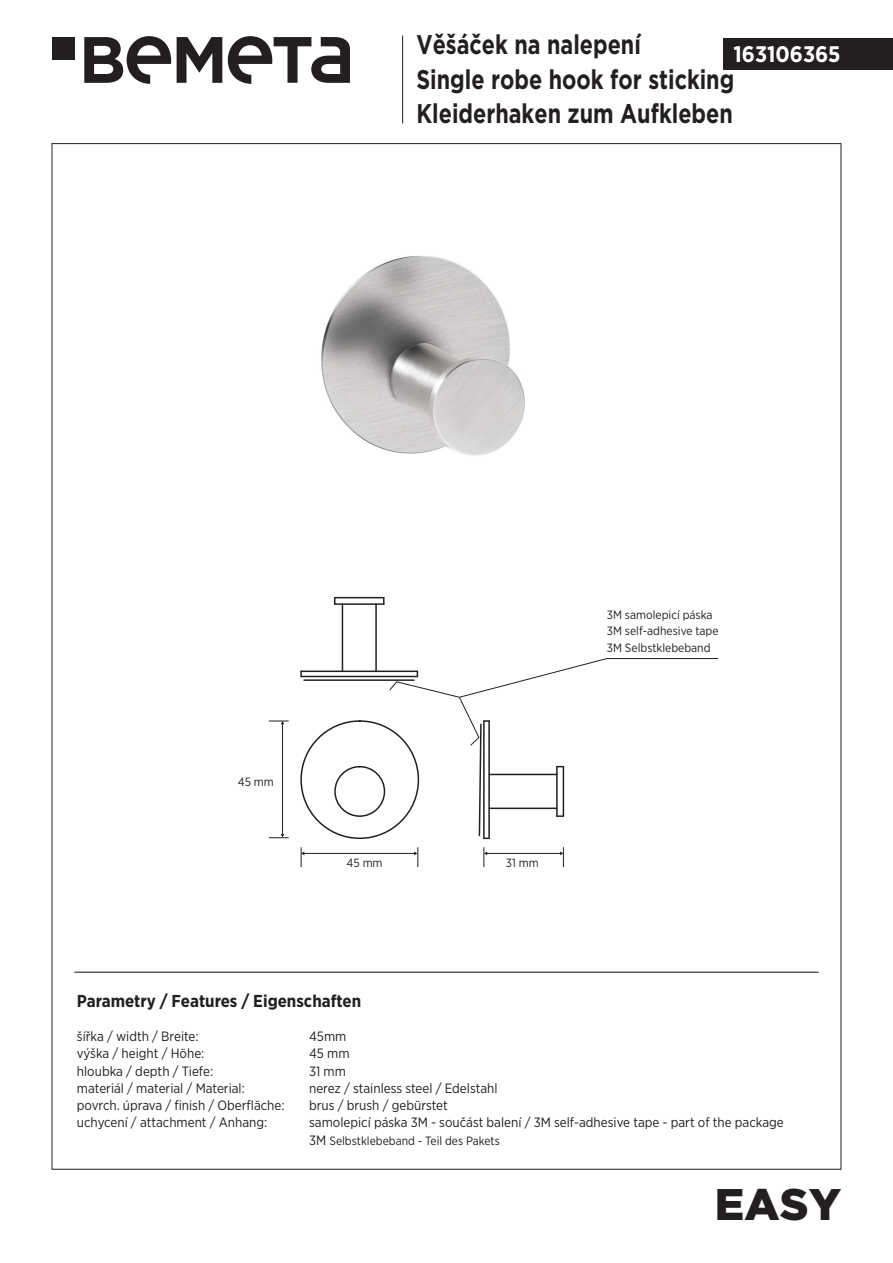
<style>
.page{position:relative;width:893px;height:1263px;background:#fff}
.page>*{position:absolute;margin:0;border:0;box-sizing:border-box;transform-origin:0 0}
.t1{font:900 44.25px "Gotham";color:#231f20}
.t2{font:700 27px/34.5px "Gotham";color:#231f20;scale:.8 1}
.t3{font:700 22.5px "Gotham Narrow";color:#fff}
.t4{font:700 17.25px "Gotham Narrow";color:#231f20}
.t5{font:13.5px "Gotham Narrow";color:#231f20}
.t6{font:12px/16.5px "Gotham Narrow";color:#231f20}
.s1{font-size:13.5px}
</style>
<div class="page">
<img style="left:321px;top:255px;width:204px;height:201px">
<div style="left:724px;top:38px;width:169px;height:32px;background:#231f20"></div>
<hr style="left:402px;top:36px;width:1px;height:88px;background:#231f20">
<hr style="left:74px;top:972px;width:745px;height:1px;background:#231f20">
<hr style="left:304px;top:853px;width:111px;height:1px;background:#231f20">
<svg style="left:301px;top:847px;width:3px;height:20px"></svg>
<svg style="left:414px;top:847px;width:5px;height:20px"></svg>
<hr style="left:487px;top:853px;width:74px;height:1px;background:#231f20">
<svg style="left:484px;top:847px;width:3px;height:20px"></svg>
<svg style="left:560px;top:847px;width:4px;height:20px"></svg>
<hr style="left:282px;top:724px;width:1px;height:111px;background:#231f20">
<svg style="left:269px;top:721px;width:20px;height:3px"></svg>
<svg style="left:269px;top:834px;width:20px;height:4px"></svg>
<svg style="left:84px;top:36px;width:87px;height:48px"></svg>
<svg style="left:177px;top:37px;width:45px;height:46px"></svg>
<svg style="left:228px;top:36px;width:122px;height:48px"></svg>
<div style="left:52px;top:37px;width:23px;height:23px;background:#231f20"></div>
<hr style="left:335px;top:603px;width:49px;height:2px;background:#231f20">
<hr style="left:335px;top:597px;width:49px;height:1px;background:#231f20">
<hr style="left:301px;top:670px;width:116px;height:2px;background:#231f20">
<hr style="left:301px;top:676px;width:116px;height:1px;background:#231f20">
<hr style="left:342px;top:604px;width:1px;height:67px;background:#231f20">
<hr style="left:375px;top:604px;width:2px;height:67px;background:#231f20">
<div style="left:334px;top:766px;width:51px;height:51px;border:2px solid #231f20;border-radius:50%"></div>
<hr style="left:304px;top:679px;width:110px;height:2px;background:#231f20">
<svg style="left:389px;top:658px;width:329px;height:181px"></svg>
<h2 class="t2" style="left:416px;top:27px;width:399px">Věšáček na nalepení<br>Single robe hook for sticking<br>Kleiderhaken zum Aufkleben</h2>
<h3 class="t3" style="left:733px;top:40px;width:109px">163106365</h3>
<p class="t6" style="left:238px;top:773px;width:37px">45 mm</p>
<p class="t6" style="left:607px;top:606px;width:113px">3M samolepicí páska<br>3M self-adhesive tape<br>3M Selbstklebeband</p>
<p class="t6" style="left:347px;top:854px;width:37px">45 mm</p>
<p class="t6" style="left:506px;top:854px;width:34px">31 mm</p>
<p class="t4" style="left:77px;top:990px;width:286px">Parametry / Features / Eigenschaften</p>
<p class="t5" style="left:77px;top:1028px;width:123px">šířka / width / Breite:</p>
<p class="t5" style="left:309px;top:1028px;width:39px">45mm</p>
<p class="t5" style="left:77px;top:1045px;width:129px">výška / height / Höhe:</p>
<p class="t5" style="left:309px;top:1045px;width:42px">45 mm</p>
<p class="t5" style="left:77px;top:1062px;width:138px">hloubka / depth / Tiefe:</p>
<p class="t5" style="left:309px;top:1062px;width:38px">31 mm</p>
<p class="t5" style="left:77px;top:1080px;width:169px">materiál / material / Material:</p>
<p class="t5" style="left:309px;top:1080px;width:190px">nerez / stainless steel / Edelstahl</p>
<p class="t5" style="left:77px;top:1097px;width:209px">povrch. úprava / finish / Oberfläche:</p>
<p class="t5" style="left:309px;top:1097px;width:140px">brus / brush / gebürstet</p>
<p class="t5" style="left:77px;top:1114px;width:192px">uchycení / attachment / Anhang:</p>
<p class="t5" style="left:309px;top:1114px;width:476px">samolepicí páska 3M - součást balení / 3M self-adhesive tape - part of the package</p>
<p class="t6" style="left:309px;top:1132px;width:192px"><span class="s1">3M</span> Selbstklebeband - Teil des Pakets</p>
<h1 class="t1" style="left:715px;top:1173px;width:128px">EASY</h1>
</div>
